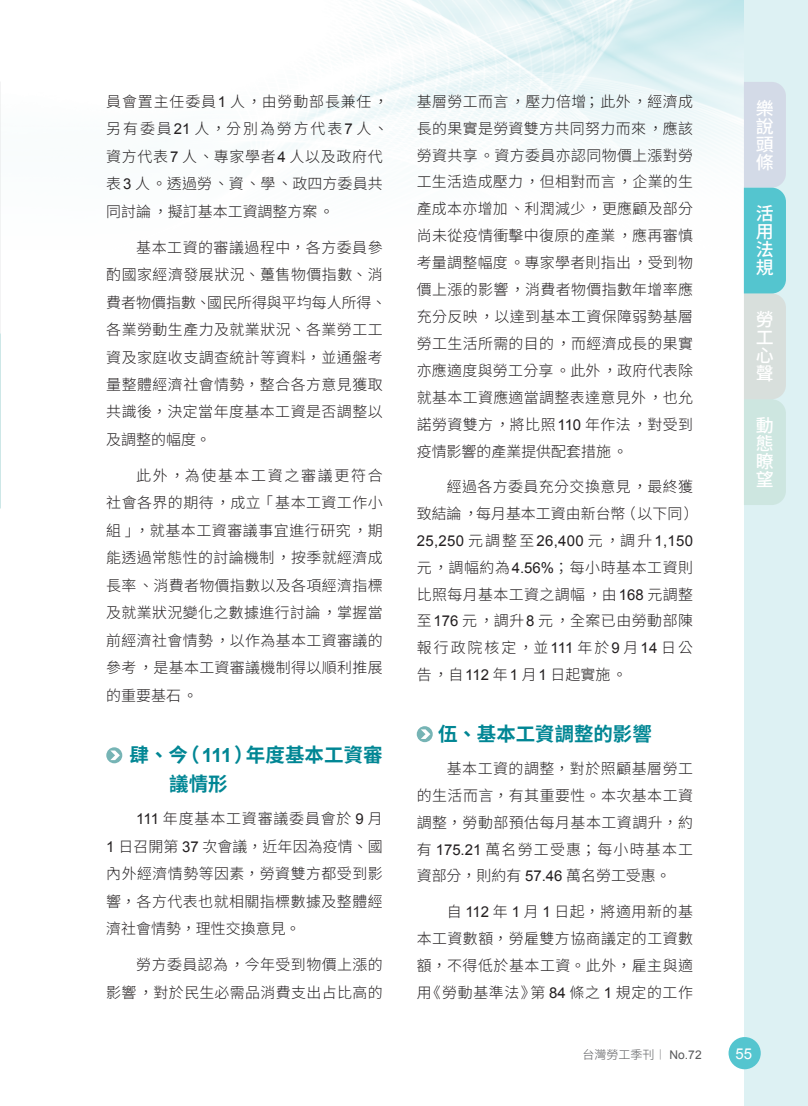
<style>
.page{position:relative;width:808px;height:1106px;background:#fff}
.page>*{position:absolute;margin:0;border:0;box-sizing:border-box;transform-origin:0 0}
.壹_活用法規{font:700 19.5px/29px "Noto Sans CJ Ktc";letter-spacing:.005em;color:#018694}
.壹_活用法規-2{font:700 19.35px "Noto Sans CJ Ktc";color:#018694}
.t1{font:500 18px/18px "Noto Sans CJ Ktc";color:#fff;text-align:justify}
.N內文{font:300 15px/26.8px "Noto Sans CJ Ktc";letter-spacing:.03em;color:#231f20;text-align:justify}
.t2{font:15px "Arial";color:#fff}
.t3{font:300 12px "Noto Sans CJ Ktc";color:#57585a}
.s1{font-family:"Arial";font-weight:400}
.s2{font-family:"Arial"}
.s3{font-family:"Adobe Ming Std"}
</style>
<div class="page">
<img style="left:269px;top:0;width:475px;height:294px">
<div style="left:744px;top:0;width:64px;height:1106px;background:#ddf1f3"></div>
<svg style="left:744px;top:82px;width:42px;height:423px;background:#b3d9dc"></svg>
<div style="left:728px;top:1037px;width:33px;height:32px;background:#54c5cf;border-radius:50%"></div>
<img style="left:0;top:82px;width:1px;height:251px">
<svg style="left:106px;top:747px;width:16px;height:16px"></svg>
<svg style="left:110px;top:750px;width:10px;height:10px"></svg>
<div style="left:417px;top:726px;width:16px;height:16px;background:#76b4b5;border-radius:50%"></div>
<svg style="left:421px;top:729px;width:9px;height:10px"></svg>
<p class="N內文" style="left:106px;top:88px;width:284px;line-height:27.5px;text-align:left">員會置主任委員<span class="s1">1</span> 人，由勞動部長兼任，另有委員<span class="s1">21</span> 人，分別為勞方代表<span class="s1">7</span> 人、資方代表<span class="s1">7</span> 人、專家學者<span class="s1">4</span> 人以及政府代表<span class="s1">3</span> 人。透過勞、資、學、政四方委員共同討論，擬訂基本工資調整方案。</p>
<p class="N內文" style="left:106px;top:234px;width:282px;line-height:27.5px;text-align:left;text-indent:30px">基本工資的審議過程中，各方委員參酌國家經濟發展狀況、躉售物價指數、消費者物價指數、國民所得與平均每人所得、各業勞動生產力及就業狀況、各業勞工工資及家庭收支調查統計等資料，並通盤考量整體經濟社會情勢，整合各方意見獲取共識後，決定當年度基本工資是否調整以及調整的幅度。</p>
<p class="N內文" style="left:106px;top:462px;width:278px;line-height:27.5px;text-indent:30px">此外，為使基本工資之審議更符合社會各界的期待，成立「基本工資工作小組」，就基本工資審議事宜進行研究，期能透過常態性的討論機制，按季就經濟成長率、消費者物價指數以及各項經濟指標及就業狀況變化之數據進行討論，掌握當前經濟社會情勢，以作為基本工資審議的參考，是基本工資審議機制得以順利推展的重要基石。</p>
<p class="壹_活用法規" style="left:169px;top:741px;width:215px;text-indent:-40px">肆、今（<span class="s2">111</span>）年度基本工資審議情形</p>
<p class="N內文" style="left:106px;top:805px;width:278px;line-height:27.5px;text-indent:30px"><span class="s1">111</span> 年度基本工資審議委員會於 <span class="s1">9</span> 月<span class="s1">1</span> 日召開第 <span class="s1">37</span> 次會議，近年因為疫情、國內外經濟情勢等因素，勞資雙方都受到影響，各方代表也就相關指標數據及整體經濟社會情勢，理性交換意見。</p>
<p class="N內文" style="left:106px;top:951px;width:278px;line-height:27.5px;text-align:right">勞方委員認為，今年受到物價上漲的<br>影響，對於民生必需品消費支出占比高的</p>
<p class="N內文" style="left:417px;top:88px;width:278px">基層勞工而言，壓力倍增；此外，經濟成長的果實是勞資雙方共同努力而來，應該勞資共享。資方委員亦認同物價上漲對勞工生活造成壓力，但相對而言，企業的生產成本亦增加、利潤減少，更應顧及部分尚未從疫情衝擊中復原的產業，應再審慎考量調整幅度。專家學者則指出，受到物價上漲的影響，消費者物價指數年增率應充分反映，以達到基本工資保障弱勢基層勞工生活所需的目的，而經濟成長的果實亦應適度與勞工分享。此外，政府代表除就基本工資應適當調整表達意見外，也允諾勞資雙方，將比照<span class="s1">110</span> 年作法，對受到疫情影響的產業提供配套措施。</p>
<p class="N內文" style="left:417px;top:473px;width:283px;text-align:left;text-indent:30px">經過各方委員充分交換意見，最終獲致結論，每月基本工資由新台幣（以下同）<br><span class="s1">25,250</span> 元調整至<span class="s1">26,400</span> 元，調升<span class="s1">1,150</span>元，調幅約為<span class="s1">4.56%</span> ；每小時基本工資則比照每月基本工資之調幅，由<span class="s1">168</span> 元調整至<span class="s1">176</span> 元，調升<span class="s1">8</span> 元，全案已由勞動部陳報行政院核定，並<span class="s1">111</span> 年於<span class="s1">9</span> 月<span class="s1">14</span> 日公告，自<span class="s1">112</span> 年<span class="s1">1</span> 月<span class="s1">1</span> 日起實施。</p>
<p class="壹_活用法規-2" style="left:438px;top:723px;width:215px">伍、基本工資調整的影響</p>
<p class="N內文" style="left:417px;top:755px;width:278px;text-indent:30px">基本工資的調整，對於照顧基層勞工的生活而言，有其重要性。本次基本工資調整，勞動部預估每月基本工資調升，約有 <span class="s1">175.21</span> 萬名勞工受惠；每小時基本工資部分，則約有 <span class="s1">57.46</span> 萬名勞工受惠。</p>
<p class="N內文" style="left:417px;top:898px;width:278px;text-indent:30px">自 <span class="s1">112</span> 年 <span class="s1">1</span> 月 <span class="s1">1</span> 日起，將適用新的基本工資數額，勞雇雙方協商議定的工資數額，不得低於基本工資。此外，雇主與適用《勞動基準法》第 <span class="s1">84</span> 條之 <span class="s1">1</span> 規定的工作</p>
<p class="t1" style="left:756px;top:99px;width:19px">樂說頭條</p>
<p class="t1" style="left:756px;top:205px;width:19px">活用法規</p>
<p class="t1" style="left:756px;top:311px;width:19px">勞工心聲</p>
<p class="t1" style="left:756px;top:417px;width:19px">動態瞭望</p>
<p class="t3" style="left:583px;top:1047px;width:121px">台灣勞工季刊<span class="s3">｜</span> <span class="s1">No.72</span></p>
<p class="t2" style="left:735px;top:1043px;width:18px">55</p>
</div>
